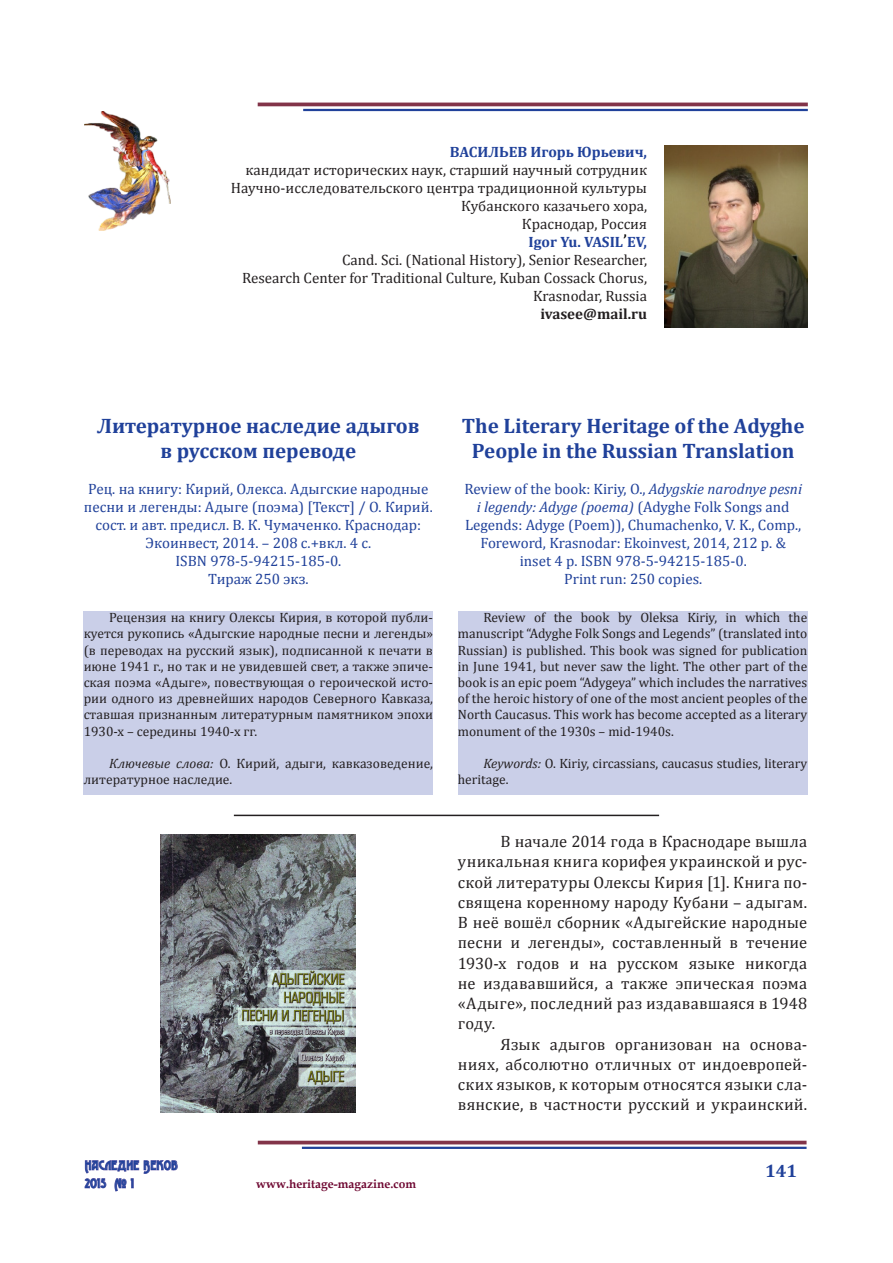
<style>
.page{position:relative;width:893px;height:1263px;background:#fff}
.page>*{position:absolute;margin:0;border:0;box-sizing:border-box;transform-origin:0 0}
.t1{font:700 21px/25.2px "Cambria";color:#20419a;text-align:center}
.t2{font:700 18px "Cambria";color:#20419a}
.t3{font:16.5px/20.2px "Cambria";letter-spacing:.015em;color:#231f20;text-align:justify}
.t4{font:15px/18px "Cambria";color:#20419a;text-align:center}
.t5{font:15px "Cambria";color:#231f20}
.t6{font:700 15px "Cambria";color:#20419a}
.t7{font:700 15px "Cambria";color:#231f20}
.t8{font:13.5px/16.2px "Cambria";color:#231f20;text-align:justify}
.t9{font:13.5px/18px "Advokat Modern";letter-spacing:.03em;color:#20419a}
.t10{font:700 12px "Book Antiqua";color:#6e0731}
.s1{font-weight:400;font-size:18px;color:#000001}
.s2{font-style:italic}
</style>
<div class="page">
<div style="left:458px;top:612px;width:349px;height:183px;background:#cacfe8"></div>
<div style="left:84px;top:612px;width:349px;height:183px;background:#cacfe8"></div>
<img style="left:85px;top:111px;width:85px;height:119px">
<hr style="left:258px;top:103px;width:550px;height:3px;background:#823449">
<hr style="left:303px;top:109px;width:505px;height:2px;background:#20419a">
<img style="left:665px;top:146px;width:142px;height:181px">
<img style="left:161px;top:834px;width:195px;height:278px">
<hr style="left:258px;top:1141px;width:548px;height:3px;background:#823449">
<hr style="left:302px;top:1147px;width:504px;height:2px;background:#20419a">
<svg style="left:84px;top:1160px;width:94px;height:32px"></svg>
<hr style="left:234px;top:815px;width:425px;height:1px;background:#231f20">
<p class="t6" style="left:450px;top:142px;width:199px">ВАСИЛЬЕВ Игорь Юрьевич,</p>
<p class="t5" style="left:245px;top:161px;width:403px">кандидат исторических наук, старший научный сотрудник</p>
<p class="t5" style="left:231px;top:179px;width:418px">Научно-исследовательского центра традиционной культуры</p>
<p class="t5" style="left:461px;top:197px;width:187px">Кубанского казачьего хора,</p>
<p class="t5" style="left:522px;top:215px;width:127px">Краснодар, Россия</p>
<p class="t6" style="left:528px;top:232px;width:120px">Igor Yu. VASIL<span class="s1">’</span>EV,</p>
<p class="t5" style="left:342px;top:251px;width:306px">Cand. Sci. (National History), Senior Researcher,</p>
<p class="t5" style="left:242px;top:269px;width:407px">Research Center for Traditional Culture, Kuban Cossack Chorus,</p>
<p class="t5" style="left:533px;top:287px;width:115px">Krasnodar, Russia</p>
<p class="t7" style="left:540px;top:304px;width:108px">ivasee@mail.ru</p>
<p class="t1" style="left:97px;top:413px;width:324px">Литературное наследие адыгов в русском переводе</p>
<p class="t4" style="left:84px;top:480px;width:350px">Рец. на книгу: Кирий, Олекса. Адыгские народные песни и легенды: Адыге (поэма) [Текст] / О. Кирий. сост. и авт. предисл. В. К. Чумаченко. Краснодар:<br>Экоинвест, 2014. – 208 с.+вкл. 4 с.<br>ISBN 978-5-94215-185-0.</p>
<p class="t4" style="left:208px;top:570px;width:102px">Тираж 250 экз.</p>
<p class="t8" style="left:84px;top:609px;width:351px;text-indent:26px">Рецензия на книгу Олексы Кирия, в которой публи&shy;куется рукопись «Адыгские народные песни и легенды» (в переводах на русский язык), подписанной к печати в июне 1941 г., но так и не увидевшей свет, а также эпиче&shy;ская поэма «Адыге», повествующая о героической исто&shy;рии одного из древнейших народов Северного Кавказа, ставшая признанным литературным памятником эпохи 1930-х – середины 1940-х гг.</p>
<p class="t8" style="left:84px;top:755px;width:351px;text-indent:26px"><span class="s2">Ключевые слова:</span> О. Кирий, адыги, кавказоведение, литературное наследие.</p>
<p class="t9" style="left:85px;top:1157px;width:95px">Наследие Веков<br>2015 № 1</p>
<p class="t10" style="left:256px;top:1175px;width:161px">www.heritage-magazine.com</p>
<p class="t1" style="left:462px;top:413px;width:344px">The Literary Heritage of the Adyghe<br>People in the Russian Translation</p>
<p class="t4" style="left:464px;top:480px;width:339px">Review of the book: Kiriy, O., <span class="s2">Adygskie narodnye pesni i legendy: Adyge (poema)</span> (Adyghe Folk Songs and Legends: Adyge (Poem)), Chumachenko, V. K., Comp., Foreword, Krasnodar: Ekoinvest, 2014, 212 p. &amp;</p>
<p class="t4" style="left:520px;top:552px;width:229px">inset 4 p. ISBN 978-5-94215-185-0.</p>
<p class="t4" style="left:564px;top:570px;width:139px">Print run: 250 copies.</p>
<p class="t8" style="left:458px;top:609px;width:351px;text-indent:26px">Review of the book by Oleksa Kiriy, in which the manuscript “Adyghe Folk Songs and Legends” (translated into Russian) is published. This book was signed for publication in June 1941, but never saw the light. The other part of the book is an epic poem “Adygeya” which includes the narratives of the heroic history of one of the most ancient peoples of the North Caucasus. This work has become accepted as a literary monument of the 1930s – mid-1940s.</p>
<p class="t8" style="left:458px;top:755px;width:351px;text-indent:26px"><span class="s2">Keywords:</span> O. Kiriy, circassians, caucasus studies, literary heritage.</p>
<p class="t3" style="left:458px;top:831px;width:351px;text-indent:43px">В начале 2014 года в Краснодаре вышла уникальная книга корифея украинской и рус&shy;ской литературы Олексы Кирия [1]. Книга по&shy;священа коренному народу Кубани – адыгам.<br>В неё вошёл сборник «Адыгейские народные песни и легенды», составленный в течение 1930-х годов и на русском языке никогда не издававшийся, а также эпическая поэма «Адыге», последний раз издававшаяся в 1948 году.</p>
<p class="t3" style="left:458px;top:1034px;width:351px;text-indent:43px">Язык адыгов организован на основа&shy;ниях, абсолютно отличных от индоевропей&shy;ских языков, к которым относятся языки сла&shy;вянские, в частности русский и украинский.</p>
<p class="t2" style="left:765px;top:1158px;width:33px">141</p>
</div>
